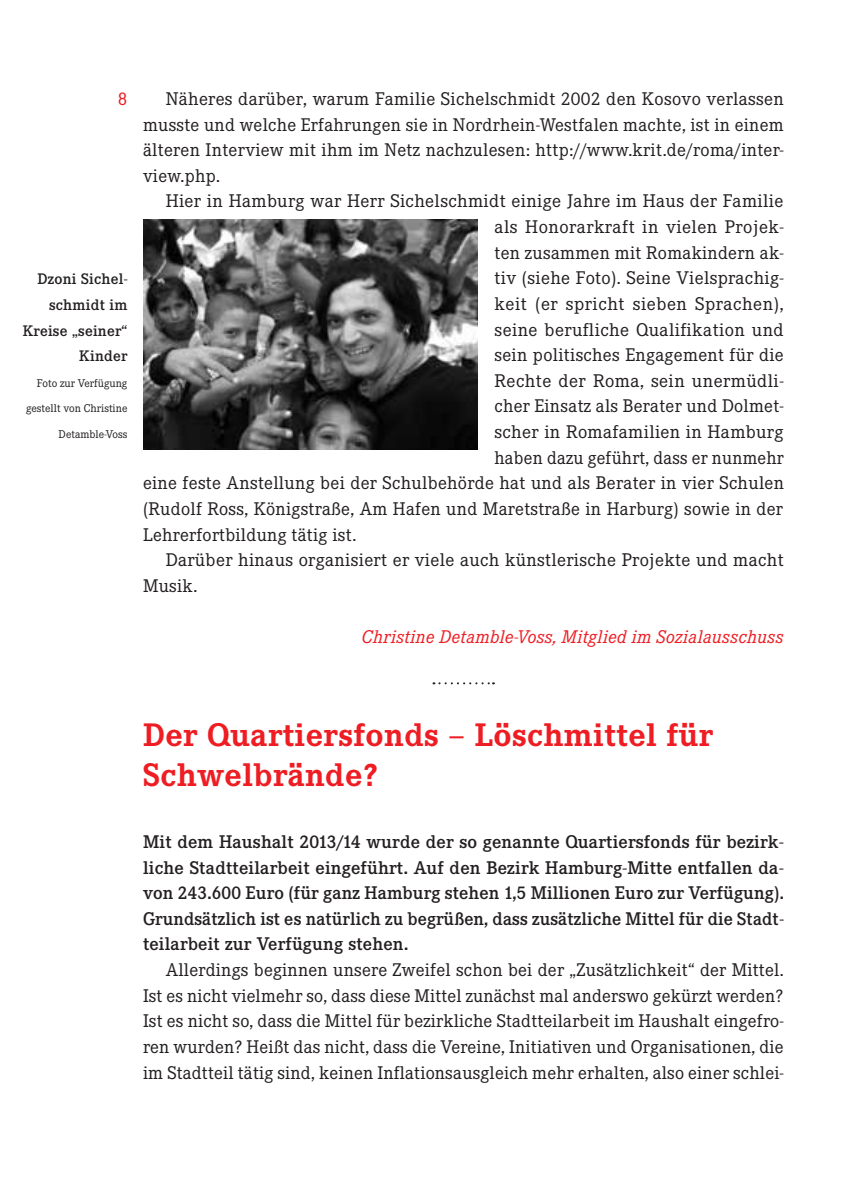
<style>
.page{position:relative;width:842px;height:1194px;background:#fff}
.page>*{position:absolute;margin:0;border:0;box-sizing:border-box;transform-origin:0 0}
.t1{font:700 32px/40px "Corporate EBQ";letter-spacing:.015em;color:#ee1d23}
.t2{font:18px/25.6px "Corporate EBQ";letter-spacing:.015em;color:#231f20;text-align:justify}
.t3{font:500 18px/25.6px "Corporate EBQ";letter-spacing:.01em;color:#231f20;text-align:justify}
.t4{font:italic 18px "Corporate EBQ";letter-spacing:.015em;color:#ee1d23}
.t5{font:18px "Corporate EBQ";color:#ee1d23}
.t6{font:500 15px/25.6px "Corporate EBQ";letter-spacing:.015em;color:#231f20;text-align:right}
.t7{font:11px "Corporate EBQ";color:#231f20}
</style>
<div class="page">
<img style="left:143px;top:219px;width:334px;height:230px">
<svg style="left:433px;top:682px;width:61px;height:2px"></svg>
<p class="t5" style="left:118px;top:88px;width:11px">8</p>
<p class="t2" style="left:143px;top:86px;width:642px;text-indent:23px">Näheres darüber, warum Familie Sichelschmidt 2002 den Kosovo verlassen musste und welche Erfahrungen sie in Nordrhein-Westfalen machte, ist in einem älteren Interview mit ihm im Netz nachzulesen: http://www.krit.de/roma/inter&shy;view.php.</p>
<p class="t2" style="left:166px;top:189px;width:619px">Hier in Hamburg war Herr Sichelschmidt einige Jahre im Haus der Familie</p>
<p class="t2" style="left:494px;top:214px;width:291px">als Honorarkraft in vielen Projek-</p>
<p class="t2" style="left:494px;top:240px;width:291px">ten zusammen mit Romakindern ak-</p>
<p class="t2" style="left:494px;top:265px;width:291px">tiv (siehe Foto). Seine Vielsprachig-</p>
<p class="t2" style="left:494px;top:291px;width:290px">keit (er spricht sieben Sprachen),</p>
<p class="t2" style="left:494px;top:317px;width:291px">seine berufliche Qualifikation und</p>
<p class="t2" style="left:494px;top:342px;width:291px">sein politisches Engagement für die</p>
<p class="t2" style="left:494px;top:368px;width:291px">Rechte der Roma, sein unermüdli-</p>
<p class="t2" style="left:494px;top:393px;width:291px">cher Einsatz als Berater und Dolmet-</p>
<p class="t2" style="left:494px;top:419px;width:290px">scher in Romafamilien in Hamburg</p>
<p class="t2" style="left:494px;top:445px;width:291px">haben dazu geführt, dass er nunmehr</p>
<p class="t2" style="left:143px;top:470px;width:642px">eine feste Anstellung bei der Schulbehörde hat und als Berater in vier Schulen</p>
<p class="t2" style="left:143px;top:496px;width:642px">(Rudolf Ross, Königstraße, Am Hafen und Maretstraße in Harburg) sowie in der</p>
<p class="t2" style="left:143px;top:521px;width:215px">Lehrerfortbildung tätig ist.</p>
<p class="t2" style="left:166px;top:547px;width:619px">Darüber hinaus organisiert er viele auch künstlerische Projekte und macht</p>
<p class="t2" style="left:143px;top:573px;width:56px">Musik.</p>
<p class="t4" style="left:362px;top:626px;width:423px">Christine Detamble-Voss, Mitglied im Sozialausschuss</p>
<p class="t6" style="left:23px;top:266px;width:106px">Dzoni Sichel&shy;schmidt im<br>Kreise „seiner“<br>Kinder</p>
<p class="t7" style="left:37px;top:376px;width:92px">Foto zur Verfügung</p>
<p class="t7" style="left:26px;top:402px;width:103px">gestellt von Christine</p>
<p class="t7" style="left:59px;top:428px;width:70px">Detamble-Voss</p>
<h1 class="t1" style="left:143px;top:714px;width:572px">Der Quartiersfonds – Löschmittel für<br>Schwelbrände?</h1>
<p class="t3" style="left:143px;top:828px;width:642px">Mit dem Haushalt 2013/14 wurde der so genannte Quartiersfonds für bezirk&shy;liche Stadtteilarbeit eingeführt. Auf den Bezirk Hamburg-Mitte entfallen da&shy;von 243.600 Euro (für ganz Hamburg stehen 1,5 Millionen Euro zur Verfügung).<br>Grundsätzlich ist es natürlich zu begrüßen, dass zusätzliche Mittel für die Stadt&shy;teilarbeit zur Verfügung stehen.</p>
<p class="t2" style="left:143px;top:957px;width:642px;text-indent:23px">Allerdings beginnen unsere Zweifel schon bei der „Zusätzlichkeit“ der Mittel.<br>Ist es nicht vielmehr so, dass diese Mittel zunächst mal anderswo gekürzt werden?<br>Ist es nicht so, dass die Mittel für bezirkliche Stadtteilarbeit im Haushalt eingefro&shy;ren wurden? Heißt das nicht, dass die Vereine, Initiativen und Organisationen, die im Stadtteil tätig sind, keinen Inflationsausgleich mehr erhalten, also einer schlei-</p>
</div>
